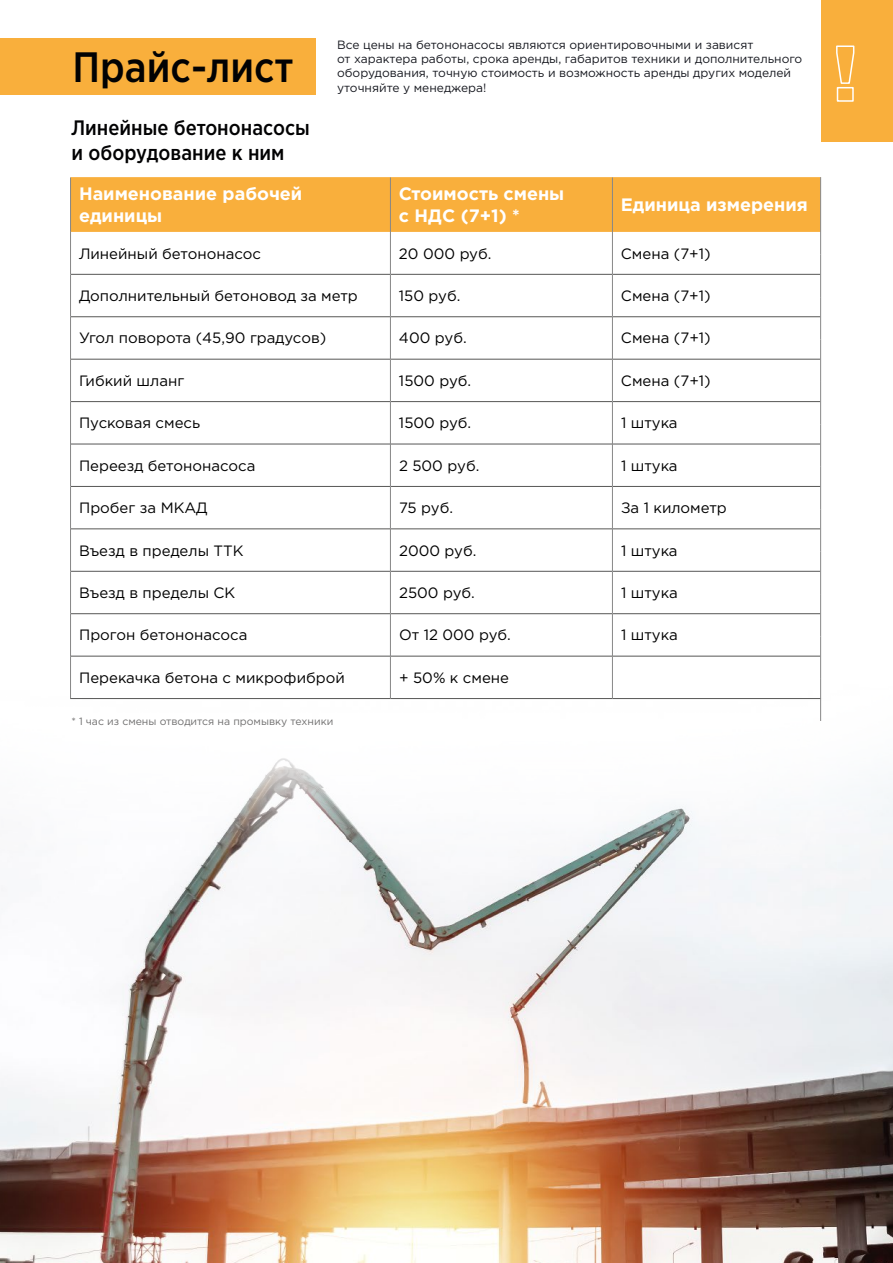
<style>
.page{position:relative;width:893px;height:1263px;background:#fff}
.page>*{position:absolute;margin:0;border:0;box-sizing:border-box;transform-origin:0 0}
.t1{font:500 42.45px "Gotham Pro Narrow";color:#020203}
.t2{font:500 20.85px/25px "Gotham Pro Narrow";color:#020203}
.t3{font:700 18px/21.6px "Gotham Pro";color:#fff}
.t4{font:15px "Gotham Pro";color:#000}
.t5{font:12px/14.4px "Gotham Pro";color:#171920}
.t6{font:10.5px "Gotham Pro";color:#706f6f}
</style>
<div class="page">
<img style="left:0;top:523px;width:893px;height:740px">
<div style="left:0;top:38px;width:315px;height:56px;background:#f9af3c"></div>
<div style="left:821px;top:0;width:72px;height:142px;background:#f9af3c"></div>
<svg style="left:836px;top:45px;width:19px;height:57px"></svg>
<div style="left:71px;top:177px;width:749px;height:55px;background:#f9af3c"></div>
<hr style="left:71px;top:274px;width:319px;height:1px;background:#575756">
<hr style="left:391px;top:274px;width:221px;height:1px;background:#575756">
<hr style="left:613px;top:274px;width:207px;height:1px;background:#575756">
<hr style="left:71px;top:316px;width:319px;height:1px;background:#575756">
<hr style="left:391px;top:316px;width:221px;height:1px;background:#575756">
<hr style="left:613px;top:316px;width:207px;height:1px;background:#575756">
<hr style="left:71px;top:359px;width:319px;height:1px;background:#575756">
<hr style="left:391px;top:359px;width:221px;height:1px;background:#575756">
<hr style="left:613px;top:359px;width:207px;height:1px;background:#575756">
<hr style="left:71px;top:401px;width:319px;height:1px;background:#575756">
<hr style="left:391px;top:401px;width:221px;height:1px;background:#575756">
<hr style="left:613px;top:401px;width:207px;height:1px;background:#575756">
<hr style="left:71px;top:444px;width:319px;height:1px;background:#575756">
<hr style="left:391px;top:444px;width:221px;height:1px;background:#575756">
<hr style="left:613px;top:444px;width:207px;height:1px;background:#575756">
<hr style="left:71px;top:486px;width:319px;height:1px;background:#575756">
<hr style="left:391px;top:486px;width:221px;height:1px;background:#575756">
<hr style="left:613px;top:486px;width:207px;height:1px;background:#575756">
<hr style="left:71px;top:528px;width:319px;height:1px;background:#575756">
<hr style="left:391px;top:528px;width:221px;height:1px;background:#575756">
<hr style="left:613px;top:528px;width:207px;height:1px;background:#575756">
<hr style="left:71px;top:571px;width:319px;height:1px;background:#575756">
<hr style="left:391px;top:571px;width:221px;height:1px;background:#575756">
<hr style="left:613px;top:571px;width:207px;height:1px;background:#575756">
<hr style="left:71px;top:613px;width:319px;height:1px;background:#575756">
<hr style="left:391px;top:613px;width:221px;height:1px;background:#575756">
<hr style="left:613px;top:613px;width:207px;height:1px;background:#575756">
<hr style="left:71px;top:656px;width:319px;height:1px;background:#575756">
<hr style="left:391px;top:656px;width:221px;height:1px;background:#575756">
<hr style="left:613px;top:656px;width:207px;height:1px;background:#575756">
<hr style="left:70px;top:698px;width:320px;height:1px;background:#575756">
<hr style="left:390px;top:698px;width:222px;height:1px;background:#575756">
<hr style="left:612px;top:698px;width:209px;height:1px;background:#575756">
<hr style="left:70px;top:177px;width:1px;height:55px;background:#878787">
<hr style="left:390px;top:177px;width:1px;height:55px;background:#878787">
<hr style="left:612px;top:177px;width:1px;height:55px;background:#878787">
<hr style="left:820px;top:177px;width:1px;height:78px;background:#878787">
<hr style="left:70px;top:232px;width:1px;height:42px;background:#878787">
<hr style="left:390px;top:232px;width:1px;height:42px;background:#878787">
<hr style="left:612px;top:232px;width:1px;height:42px;background:#878787">
<hr style="left:820px;top:255px;width:1px;height:42px;background:#878787">
<hr style="left:70px;top:274px;width:1px;height:43px;background:#878787">
<hr style="left:390px;top:274px;width:1px;height:43px;background:#878787">
<hr style="left:612px;top:274px;width:1px;height:43px;background:#878787">
<hr style="left:820px;top:297px;width:1px;height:43px;background:#878787">
<hr style="left:70px;top:317px;width:1px;height:42px;background:#878787">
<hr style="left:390px;top:317px;width:1px;height:42px;background:#878787">
<hr style="left:612px;top:317px;width:1px;height:42px;background:#878787">
<hr style="left:820px;top:340px;width:1px;height:42px;background:#878787">
<hr style="left:70px;top:359px;width:1px;height:43px;background:#878787">
<hr style="left:390px;top:359px;width:1px;height:43px;background:#878787">
<hr style="left:612px;top:359px;width:1px;height:43px;background:#878787">
<hr style="left:820px;top:382px;width:1px;height:42px;background:#878787">
<hr style="left:70px;top:402px;width:1px;height:42px;background:#878787">
<hr style="left:390px;top:402px;width:1px;height:42px;background:#878787">
<hr style="left:612px;top:402px;width:1px;height:42px;background:#878787">
<hr style="left:820px;top:424px;width:1px;height:43px;background:#878787">
<hr style="left:70px;top:444px;width:1px;height:42px;background:#878787">
<hr style="left:390px;top:444px;width:1px;height:42px;background:#878787">
<hr style="left:612px;top:444px;width:1px;height:42px;background:#878787">
<hr style="left:820px;top:467px;width:1px;height:42px;background:#878787">
<hr style="left:70px;top:486px;width:1px;height:43px;background:#878787">
<hr style="left:390px;top:486px;width:1px;height:43px;background:#878787">
<hr style="left:612px;top:486px;width:1px;height:43px;background:#878787">
<hr style="left:820px;top:509px;width:1px;height:43px;background:#878787">
<hr style="left:70px;top:529px;width:1px;height:42px;background:#878787">
<hr style="left:390px;top:529px;width:1px;height:42px;background:#878787">
<hr style="left:612px;top:529px;width:1px;height:42px;background:#878787">
<hr style="left:820px;top:552px;width:1px;height:42px;background:#878787">
<hr style="left:70px;top:571px;width:1px;height:43px;background:#878787">
<hr style="left:390px;top:571px;width:1px;height:43px;background:#878787">
<hr style="left:612px;top:571px;width:1px;height:43px;background:#878787">
<hr style="left:820px;top:594px;width:1px;height:42px;background:#878787">
<hr style="left:70px;top:614px;width:1px;height:42px;background:#878787">
<hr style="left:390px;top:614px;width:1px;height:42px;background:#878787">
<hr style="left:612px;top:614px;width:1px;height:42px;background:#878787">
<hr style="left:820px;top:636px;width:1px;height:43px;background:#878787">
<hr style="left:70px;top:656px;width:1px;height:42px;background:#878787">
<hr style="left:390px;top:656px;width:1px;height:42px;background:#878787">
<hr style="left:612px;top:656px;width:1px;height:42px;background:#878787">
<hr style="left:820px;top:679px;width:1px;height:42px;background:#878787">
<p class="t5" style="left:337px;top:37px;width:467px">Все цены на бетононасосы являются ориентировочными и зависят<br>от характера работы, срока аренды, габаритов техники и дополнительного оборудования, точную стоимость и возможность аренды других моделей уточняйте у менеджера!</p>
<h1 class="t1" style="left:72px;top:43px;width:222px">Прайс-лист</h1>
<h2 class="t2" style="left:71px;top:114px;width:240px">Линейные бетононасосы и оборудование к ним</h2>
<p class="t3" style="left:79px;top:183px;width:225px">Наименование рабочей единицы</p>
<p class="t3" style="left:399px;top:183px;width:167px">Стоимость смены с НДС (7+1) *</p>
<p class="t3" style="left:621px;top:193px;width:189px">Единица измерения</p>
<p class="t4" style="left:79px;top:245px;width:184px">Линейный бетононасос</p>
<p class="t4" style="left:399px;top:245px;width:94px">20 000 руб.</p>
<p class="t4" style="left:621px;top:245px;width:91px">Смена (7+1)</p>
<p class="t4" style="left:79px;top:287px;width:280px">Дополнительный бетоновод за метр</p>
<p class="t4" style="left:399px;top:287px;width:63px">150 руб.</p>
<p class="t4" style="left:621px;top:287px;width:91px">Смена (7+1)</p>
<p class="t4" style="left:79px;top:330px;width:249px">Угол поворота (45,90 градусов)</p>
<p class="t4" style="left:399px;top:330px;width:69px">400 руб.</p>
<p class="t4" style="left:621px;top:330px;width:91px">Смена (7+1)</p>
<p class="t4" style="left:79px;top:372px;width:107px">Гибкий шланг</p>
<p class="t4" style="left:399px;top:372px;width:74px">1500 руб.</p>
<p class="t4" style="left:621px;top:372px;width:91px">Смена (7+1)</p>
<p class="t4" style="left:79px;top:415px;width:123px">Пусковая смесь</p>
<p class="t4" style="left:399px;top:415px;width:74px">1500 руб.</p>
<p class="t4" style="left:621px;top:415px;width:58px">1 штука</p>
<p class="t4" style="left:79px;top:457px;width:178px">Переезд бетононасоса</p>
<p class="t4" style="left:399px;top:457px;width:82px">2 500 руб.</p>
<p class="t4" style="left:621px;top:457px;width:58px">1 штука</p>
<p class="t4" style="left:79px;top:499px;width:130px">Пробег за МКАД</p>
<p class="t4" style="left:399px;top:499px;width:56px">75 руб.</p>
<p class="t4" style="left:621px;top:499px;width:107px">За 1 километр</p>
<p class="t4" style="left:79px;top:542px;width:166px">Въезд в пределы ТТК</p>
<p class="t4" style="left:399px;top:542px;width:79px">2000 руб.</p>
<p class="t4" style="left:621px;top:542px;width:58px">1 штука</p>
<p class="t4" style="left:79px;top:584px;width:158px">Въезд в пределы СК</p>
<p class="t4" style="left:399px;top:584px;width:77px">2500 руб.</p>
<p class="t4" style="left:621px;top:584px;width:58px">1 штука</p>
<p class="t4" style="left:79px;top:627px;width:170px">Прогон бетононасоса</p>
<p class="t4" style="left:399px;top:627px;width:113px">От 12 000 руб.</p>
<p class="t4" style="left:621px;top:627px;width:58px">1 штука</p>
<p class="t4" style="left:79px;top:669px;width:267px">Перекачка бетона с микрофиброй</p>
<p class="t4" style="left:399px;top:669px;width:112px">+ 50% к смене</p>
<p class="t6" style="left:71px;top:715px;width:263px">* 1 час из смены отводится на промывку техники</p>
</div>
